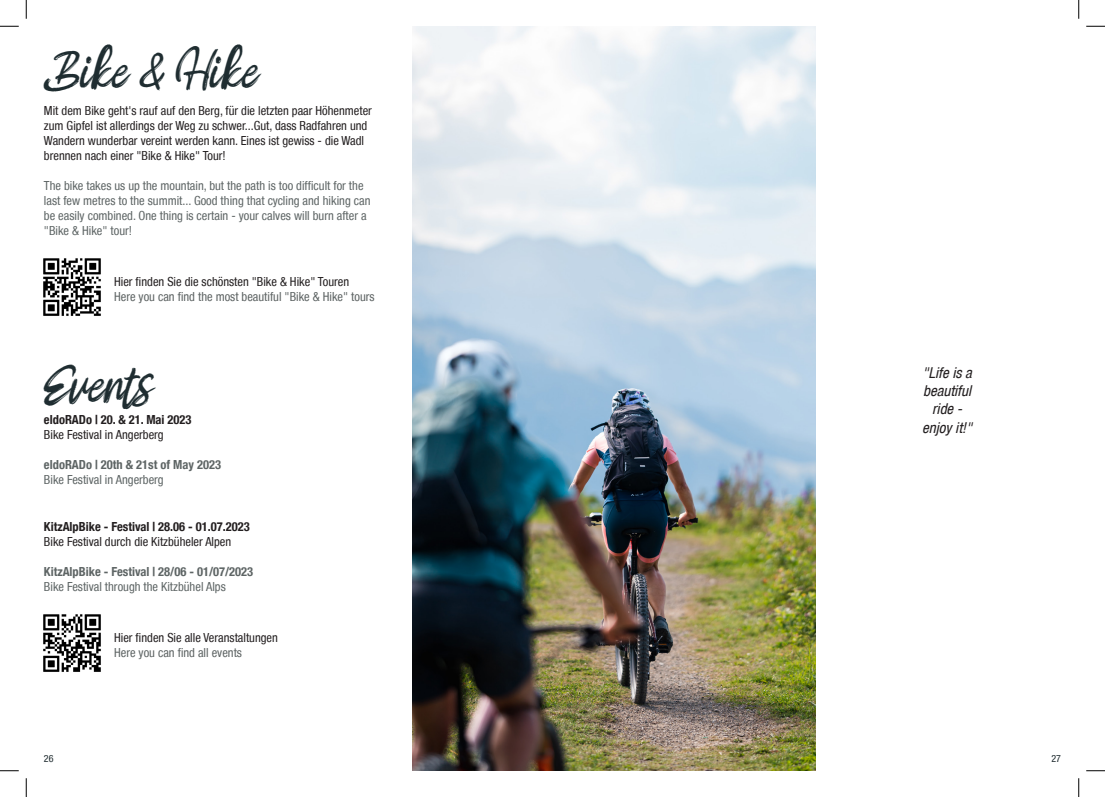
<style>
.page{position:relative;width:1105px;height:797px;background:#fff}
.page>*{position:absolute;margin:0;border:0;box-sizing:border-box;transform-origin:0 0}
.Text_EN{font:37.5px "Yokset";color:#1f2d31}
.Text_EN-2{font:italic condensed 15px "Helvetica Neue LT";color:#231f20}
.Text_DE{font:condensed 12.5px/15px "Helvetica Neue LT";color:#231f20}
.Text_DE-2{font:condensed 12.5px/15px "Helvetica Neue LT";color:#5e6565}
.Text_EN-3{font:condensed 12.5px "Helvetica Neue LT";color:#231f20}
.Text_EN-4{font:condensed 12.5px "Helvetica Neue LT";color:#5d6363}
.Text_DE-3{font:700 condensed 12.5px "Helvetica Neue LT";color:#5e6565}
.Text_DE-4{font:700 condensed 12.5px "Helvetica Neue LT";color:#231f20}
.Text_DE-5{font:condensed 10px "Helvetica Neue LT";color:#202c30}
</style>
<div class="page">
<img style="left:43px;top:258px;width:58px;height:58px">
<img style="left:43px;top:614px;width:58px;height:58px">
<img style="left:412px;top:26px;width:404px;height:744px">
<svg style="left:0;top:25px;width:19px;height:2px"></svg>
<svg style="left:1086px;top:25px;width:19px;height:2px"></svg>
<svg style="left:0;top:770px;width:19px;height:1px"></svg>
<svg style="left:1086px;top:770px;width:19px;height:1px"></svg>
<svg style="left:25px;top:0;width:2px;height:19px"></svg>
<svg style="left:25px;top:778px;width:2px;height:19px"></svg>
<svg style="left:1078px;top:0;width:1px;height:19px"></svg>
<svg style="left:1078px;top:778px;width:1px;height:19px"></svg>
<p class="Text_EN" style="left:44px;top:51px;width:217px">Bike &amp; Hike</p>
<p class="Text_DE" style="left:44px;top:103px;width:329px">Mit dem Bike geht's rauf auf den Berg, für die letzten paar Höhenmeter zum Gipfel ist allerdings der Weg zu schwer...Gut, dass Radfahren und Wandern wunderbar vereint werden kann. Eines ist gewiss - die Wadl brennen nach einer "Bike &amp; Hike" Tour!</p>
<p class="Text_DE-2" style="left:44px;top:178px;width:328px">The bike takes us up the mountain, but the path is too difficult for the last few metres to the summit... Good thing that cycling and hiking can be easily combined. One thing is certain - your calves will burn after a "Bike &amp; Hike" tour!</p>
<p class="Text_EN-3" style="left:114px;top:274px;width:237px">Hier finden Sie die schönsten "Bike &amp; Hike" Touren</p>
<p class="Text_EN-4" style="left:114px;top:289px;width:262px">Here you can find the most beautiful "Bike &amp; Hike" tours</p>
<p class="Text_EN" style="left:44px;top:365px;width:111px">Events</p>
<p class="Text_DE-4" style="left:44px;top:412px;width:149px">eldoRADo | 20. &amp; 21. Mai 2023</p>
<p class="Text_DE" style="left:44px;top:427px;width:121px">Bike Festival in Angerberg</p>
<p class="Text_DE-3" style="left:44px;top:457px;width:179px">eldoRADo | 20th &amp; 21st of May 2023</p>
<p class="Text_DE-2" style="left:44px;top:472px;width:121px">Bike Festival in Angerberg</p>
<p class="Text_DE-4" style="left:44px;top:519px;width:207px">KitzAlpBike - Festival | 28.06 - 01.07.2023</p>
<p class="Text_DE" style="left:44px;top:534px;width:189px">Bike Festival durch die Kitzbüheler Alpen</p>
<p class="Text_DE-3" style="left:44px;top:564px;width:211px">KitzAlpBike - Festival | 28/06 - 01/07/2023</p>
<p class="Text_DE-2" style="left:44px;top:579px;width:183px">Bike Festival through the Kitzbühel Alps</p>
<p class="Text_DE-5" style="left:44px;top:753px;width:11px">26</p>
<p class="Text_EN-3" style="left:114px;top:630px;width:165px">Hier finden Sie alle Veranstaltungen</p>
<p class="Text_EN-4" style="left:114px;top:645px;width:129px">Here you can find all events</p>
<p class="Text_EN-2" style="left:922px;top:364px;width:51px">"Life is a</p>
<p class="Text_EN-2" style="left:923px;top:382px;width:50px">beautiful</p>
<p class="Text_EN-2" style="left:932px;top:400px;width:31px">ride -</p>
<p class="Text_EN-2" style="left:922px;top:418px;width:52px">enjoy it!"</p>
<p class="Text_DE-5" style="left:1051px;top:753px;width:11px">27</p>
</div>
